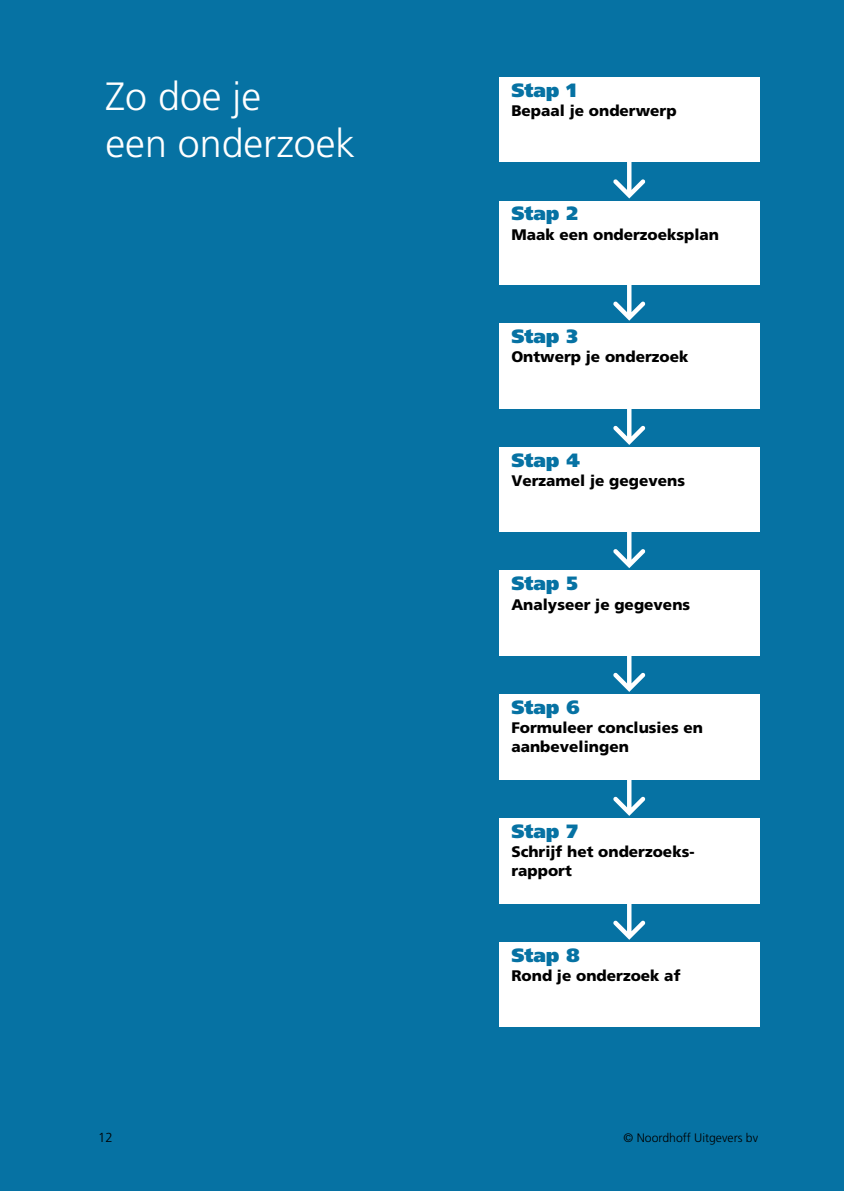
<style>
.page{position:relative;width:844px;height:1191px;background:#fff}
.page>*{position:absolute;margin:0;border:0;box-sizing:border-box;transform-origin:0 0}
.t1{font:300 39.38px/47.2px "Frutiger LT Std";color:#fff}
.t2{font:900 19.25px "Frutiger LT Std";color:#0672a3}
.t3{font:900 15.4px/18.4px "Frutiger LT Std";color:#000}
.t4{font:300 13.12px "Frutiger LT Std";color:#000}
.t5{font:300 12.25px "Frutiger LT Std";color:#000}
</style>
<div class="page">
<div style="left:0;top:0;width:843px;height:1191px;background:#0672a3"></div>
<svg style="left:613px;top:162px;width:32px;height:36px"></svg>
<svg style="left:613px;top:409px;width:32px;height:36px"></svg>
<div style="left:499px;top:77px;width:260px;height:85px;background:#fff"></div>
<div style="left:499px;top:323px;width:260px;height:86px;background:#fff"></div>
<svg style="left:613px;top:284px;width:32px;height:37px"></svg>
<svg style="left:613px;top:532px;width:32px;height:36px"></svg>
<svg style="left:613px;top:656px;width:32px;height:36px"></svg>
<svg style="left:613px;top:780px;width:32px;height:36px"></svg>
<svg style="left:613px;top:903px;width:32px;height:36px"></svg>
<div style="left:499px;top:201px;width:260px;height:83px;background:#fff"></div>
<div style="left:499px;top:447px;width:260px;height:85px;background:#fff"></div>
<div style="left:499px;top:571px;width:260px;height:85px;background:#fff"></div>
<div style="left:499px;top:694px;width:260px;height:86px;background:#fff"></div>
<div style="left:499px;top:818px;width:260px;height:85px;background:#fff"></div>
<div style="left:499px;top:942px;width:260px;height:85px;background:#fff"></div>
<hr style="left:843px;top:0;width:1px;height:1191px;background:#0672a3">
<hr style="left:843px;top:77px;width:1px;height:85px;background:#fff">
<hr style="left:843px;top:201px;width:1px;height:84px;background:#fff">
<hr style="left:843px;top:323px;width:1px;height:86px;background:#fff">
<hr style="left:843px;top:447px;width:1px;height:85px;background:#fff">
<hr style="left:843px;top:571px;width:1px;height:85px;background:#fff">
<hr style="left:843px;top:694px;width:1px;height:86px;background:#fff">
<hr style="left:843px;top:818px;width:1px;height:85px;background:#fff">
<hr style="left:843px;top:942px;width:1px;height:85px;background:#fff">
<h1 class="t1" style="left:106px;top:73px;width:251px">Zo doe je<br>een onderzoek</h1>
<p class="t2" style="left:511px;top:78px;width:67px">Stap 1</p>
<p class="t3" style="left:511px;top:101px;width:167px">Bepaal je onderwerp</p>
<p class="t2" style="left:511px;top:202px;width:68px">Stap 2</p>
<p class="t3" style="left:511px;top:225px;width:209px">Maak een onderzoeksplan</p>
<p class="t2" style="left:511px;top:324px;width:68px">Stap 3</p>
<p class="t3" style="left:511px;top:347px;width:179px">Ontwerp je onderzoek</p>
<p class="t2" style="left:511px;top:448px;width:70px">Stap 4</p>
<p class="t3" style="left:511px;top:471px;width:175px">Verzamel je gegevens</p>
<p class="t2" style="left:511px;top:571px;width:68px">Stap 5</p>
<p class="t3" style="left:511px;top:595px;width:180px">Analyseer je gegevens</p>
<p class="t2" style="left:511px;top:695px;width:70px">Stap 6</p>
<p class="t3" style="left:511px;top:718px;width:193px">Formuleer conclusies en aanbevelingen</p>
<p class="t2" style="left:511px;top:819px;width:68px">Stap 7</p>
<p class="t3" style="left:511px;top:842px;width:184px">Schrijf het onderzoeks&shy;rapport</p>
<p class="t2" style="left:511px;top:943px;width:70px">Stap 8</p>
<p class="t3" style="left:511px;top:966px;width:170px">Rond je onderzoek af</p>
<p class="t4" style="left:98px;top:1129px;width:16px">12</p>
<p class="t5" style="left:623px;top:1130px;width:136px">© Noordhoff Uitgevers bv</p>
</div>
